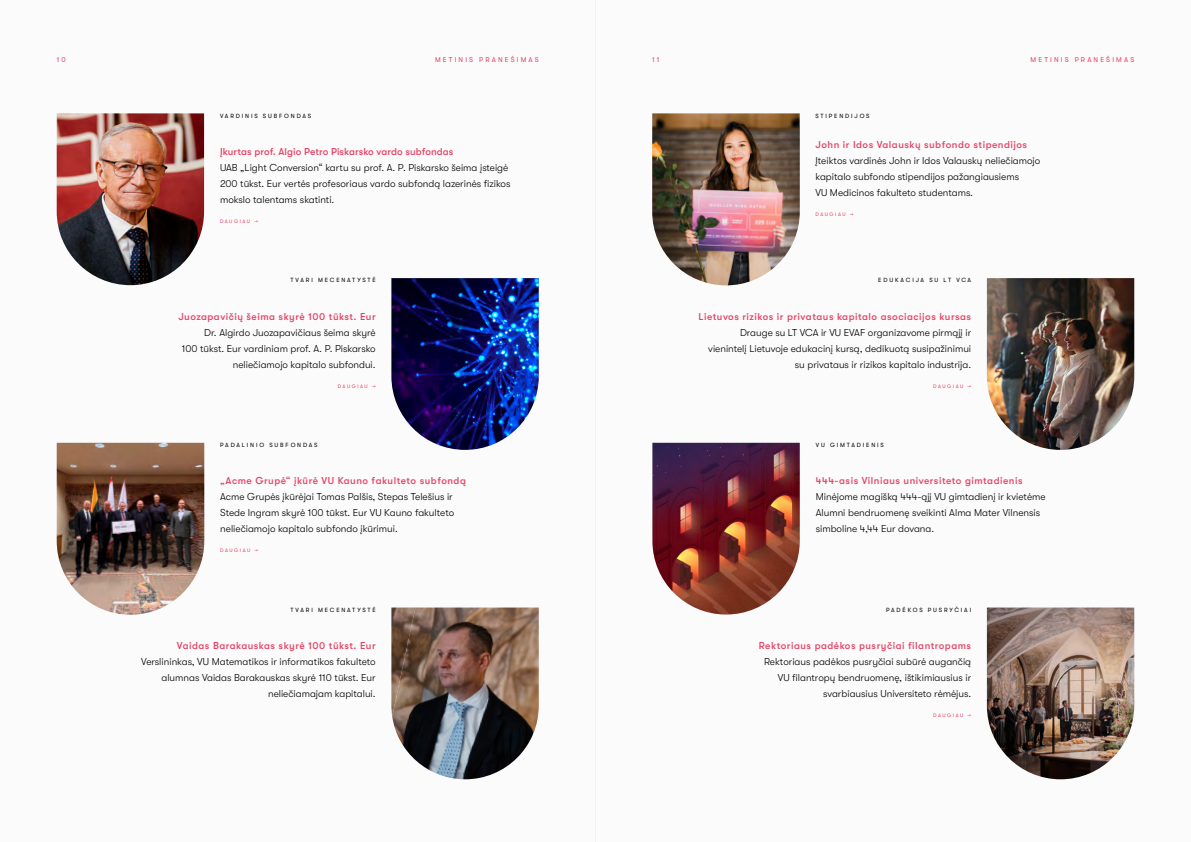
<style>
.page{position:relative;width:1191px;height:842px;background:#fbfbfb}
.page>*{position:absolute;margin:0;border:0;box-sizing:border-box;transform-origin:0 0}
.t1{font:300 10px/16px "GT Walsheim";color:#000}
.t2{font:500 10px "GT Walsheim";letter-spacing:.05em;color:#e64164}
.t3{font:500 10px "GT Walsheim";letter-spacing:.01em;color:#e64164}
.t4{font:7px "GT Walsheim";letter-spacing:.31em;color:#e64164}
.t5{font:6px "GT Walsheim";letter-spacing:.31em;color:#000}
.t6{font:5px "GT Walsheim";letter-spacing:.3em;color:#e64164}
</style>
<div class="page">
<hr style="left:595px;top:0;width:1px;height:842px;background:#5a5864">
<img style="left:987px;top:278px;width:147px;height:172px">
<img style="left:57px;top:113px;width:147px;height:172px">
<img style="left:391px;top:278px;width:148px;height:172px">
<img style="left:57px;top:443px;width:147px;height:172px">
<img style="left:391px;top:607px;width:1px;height:108px">
<img style="left:392px;top:607px;width:147px;height:172px">
<img style="left:652px;top:443px;width:147px;height:171px">
<img style="left:652px;top:113px;width:147px;height:172px">
<img style="left:987px;top:607px;width:147px;height:172px">
<p class="t4" style="left:57px;top:55px;width:10px">1 0</p>
<p class="t4" style="left:435px;top:55px;width:105px">METINIS PRANEŠIMAS</p>
<p class="t4" style="left:652px;top:55px;width:9px">1 1</p>
<p class="t4" style="left:1030px;top:55px;width:105px">METINIS PRANEŠIMAS</p>
<p class="t5" style="left:220px;top:112px;width:93px">VARDINIS SUBFONDAS</p>
<p class="t5" style="left:815px;top:112px;width:56px">STIPENDIJOS</p>
<p class="t3" style="left:220px;top:146px;width:235px">Įkurtas prof. Algio Petro Piskarsko vardo subfondas</p>
<p class="t1" style="left:220px;top:160px;width:292px">UAB „Light Conversion“ kartu su prof. A. P. Piskarsko šeima įsteigė<br>200 tūkst. Eur vertės profesoriaus vardo subfondą lazerinės fizikos mokslo talentams skatinti.</p>
<p class="t2" style="left:815px;top:139px;width:213px">John ir Idos Valauskų subfondo stipendijos</p>
<p class="t1" style="left:815px;top:153px;width:226px">Įteiktos vardinės John ir Idos Valauskų neliečiamojo kapitalo subfondo stipendijos pažangiausiems<br>VU Medicinos fakulteto studentams.</p>
<p class="t6" style="left:815px;top:211px;width:39px">DAUGIAU →</p>
<p class="t6" style="left:220px;top:218px;width:39px">DAUGIAU →</p>
<p class="t5" style="left:290px;top:277px;width:87px">TVARI MECENATYSTĖ</p>
<p class="t5" style="left:878px;top:277px;width:94px">EDUKACIJA SU LT VCA</p>
<p class="t2" style="left:178px;top:311px;width:199px">Juozapavičių šeima skyrė 100 tūkst. Eur</p>
<p class="t1" style="left:182px;top:324px;width:195px;text-align:right">Dr. Algirdo Juozapavičiaus šeima skyrė<br>100 tūkst. Eur vardiniam prof. A. P. Piskarsko neliečiamojo kapitalo subfondui.</p>
<p class="t2" style="left:698px;top:311px;width:274px">Lietuvos rizikos ir privataus kapitalo asociacijos kursas</p>
<p class="t1" style="left:708px;top:324px;width:264px;text-align:right">Drauge su LT VCA ir VU EVAF organizavome pirmąjį ir vienintelį Lietuvoje edukacinį kursą, dedikuotą susipažinimui su privataus ir rizikos kapitalo industrija.</p>
<p class="t6" style="left:338px;top:383px;width:39px">DAUGIAU →</p>
<p class="t6" style="left:933px;top:383px;width:39px">DAUGIAU →</p>
<p class="t5" style="left:220px;top:442px;width:99px">PADALINIO SUBFONDAS</p>
<p class="t5" style="left:815px;top:442px;width:70px">VU GIMTADIENIS</p>
<p class="t2" style="left:220px;top:475px;width:247px">„Acme Grupė“ įkūrė VU Kauno fakulteto subfondą</p>
<p class="t1" style="left:220px;top:489px;width:235px">Acme Grupės įkūrėjai Tomas Palšis, Stepas Telešius ir<br>Stede Ingram skyrė 100 tūkst. Eur VU Kauno fakulteto neliečiamojo kapitalo subfondo įkūrimui.</p>
<p class="t2" style="left:815px;top:475px;width:208px">444-asis Vilniaus universiteto gimtadienis</p>
<p class="t1" style="left:815px;top:489px;width:231px">Minėjome magišką 444-ąjį VU gimtadienį ir kvietėme<br>Alumni bendruomenę sveikinti Alma Mater Vilnensis simboline 4,44 Eur dovana.</p>
<p class="t6" style="left:220px;top:548px;width:39px">DAUGIAU →</p>
<p class="t5" style="left:290px;top:606px;width:87px">TVARI MECENATYSTĖ</p>
<p class="t5" style="left:886px;top:606px;width:87px">PADĖKOS PUSRYČIAI</p>
<p class="t2" style="left:177px;top:640px;width:200px">Vaidas Barakauskas skyrė 100 tūkst. Eur</p>
<p class="t1" style="left:141px;top:654px;width:236px;text-align:right">Verslininkas, VU Matematikos ir informatikos fakulteto alumnas Vaidas Barakauskas skyrė 110 tūkst. Eur neliečiamajam kapitalui.</p>
<p class="t2" style="left:758px;top:640px;width:214px">Rektoriaus padėkos pusryčiai filantropams</p>
<p class="t1" style="left:764px;top:654px;width:209px;text-align:right">Rektoriaus padėkos pusryčiai subūrė augančią<br>VU filantropų bendruomenę, ištikimiausius ir svarbiausius Universiteto rėmėjus.</p>
<p class="t6" style="left:933px;top:713px;width:39px">DAUGIAU →</p>
</div>
